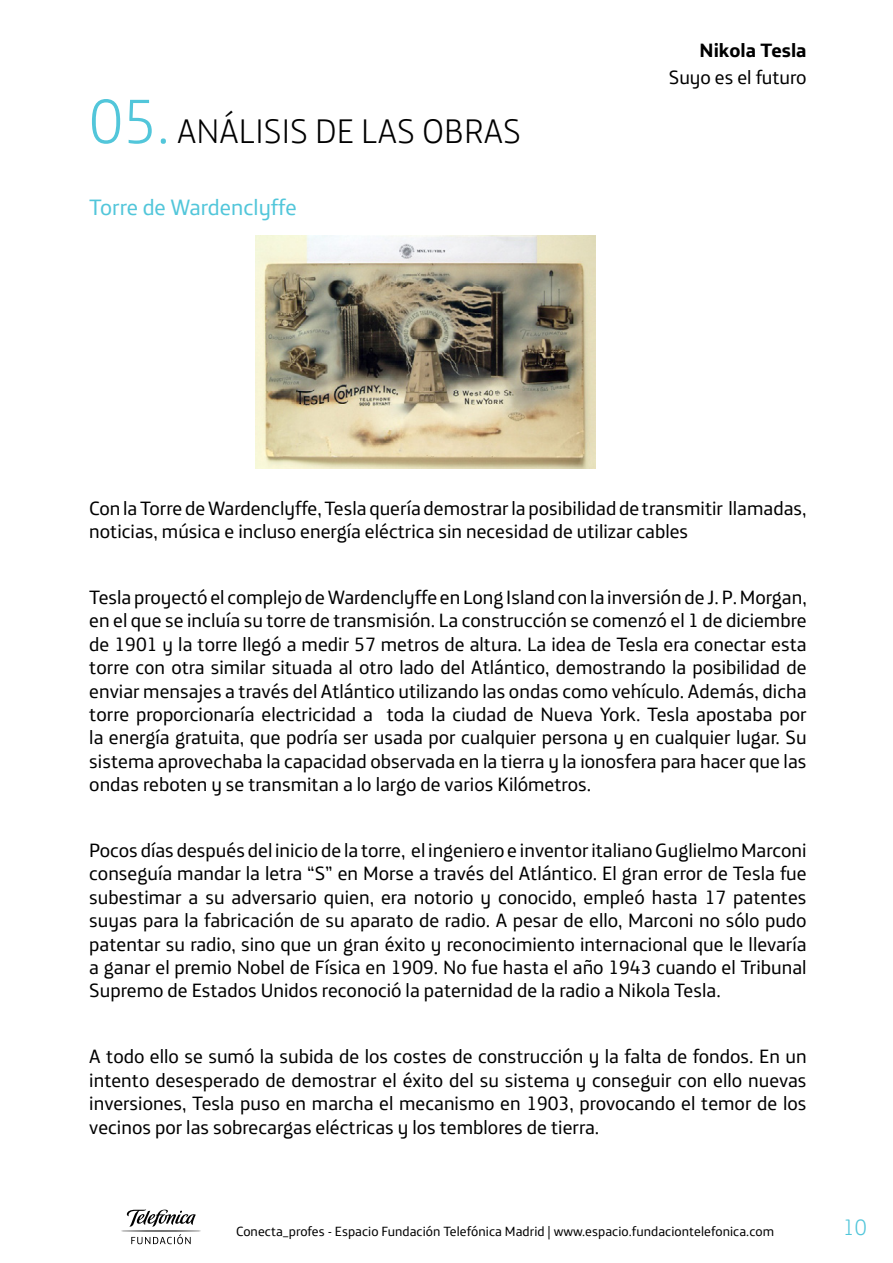
<style>
.page{position:relative;width:893px;height:1263px;background:#fff}
.page>*{position:absolute;margin:0;border:0;box-sizing:border-box;transform-origin:0 0}
.Titulo{font:300 34.5px "Telefonica Headline";color:#000}
.Subtitulo{font:22.5px "Telefonica Text";color:#52c6da}
.t1{font:300 22.5px "Telefonica Headline";color:#52c6da}
.TextoNormal{font:19.5px/23.4px "Telefonica Text";color:#000;text-align:justify}
.Subtitulo-2{font:19.5px/23.4px "Telefonica Text";color:#000}
.t2{font:700 19.5px "Telefonica Text";color:#000}
.t3{font:13.5px "Telefonica Text";letter-spacing:.005em;color:#000}
.s1{font-size:63px;color:#52c6da}
</style>
<div class="page">
<svg style="left:121px;top:1209px;width:80px;height:35px"></svg>
<img style="left:255px;top:235px;width:341px;height:233px">
<p class="Titulo" style="left:89px;top:103px;width:434px"><span class="s1">05.</span> ANÁLISIS DE LAS OBRAS</p>
<p class="Subtitulo" style="left:89px;top:188px;width:209px">Torre de Wardenclyffe</p>
<p class="t2" style="left:700px;top:33px;width:109px">Nikola Tesla</p>
<p class="TextoNormal" style="left:669px;top:64px;width:139px">Suyo es el futuro</p>
<p class="Subtitulo-2" style="left:89px;top:494px;width:719px">Con la Torre de Wardenclyffe, Tesla quería demostrar la posibilidad de transmitir llamadas, noticias, música e incluso energía eléctrica sin necesidad de utilizar cables</p>
<p class="TextoNormal" style="left:89px;top:583px;width:719px">Tesla proyectó el complejo de Wardenclyffe en Long Island con la inversión de J. P. Morgan, en el que se incluía su torre de transmisión. La construcción se comenzó el 1 de diciembre de 1901 y la torre llegó a medir 57 metros de altura. La idea de Tesla era conectar esta torre con otra similar situada al otro lado del Atlántico, demostrando la posibilidad de enviar mensajes a través del Atlántico utilizando las ondas como vehículo. Además, dicha torre proporcionaría electricidad a toda la ciudad de Nueva York. Tesla apostaba por la energía gratuita, que podría ser usada por cualquier persona y en cualquier lugar. Su sistema aprovechaba la capacidad observada en la tierra y la ionosfera para hacer que las ondas reboten y se transmitan a lo largo de varios Kilómetros.</p>
<p class="TextoNormal" style="left:89px;top:836px;width:719px">Pocos días después del inicio de la torre, el ingeniero e inventor italiano Guglielmo Marconi conseguía mandar la letra “S” en Morse a través del Atlántico. El gran error de Tesla fue subestimar a su adversario quien, era notorio y conocido, empleó hasta 17 patentes suyas para la fabricación de su aparato de radio. A pesar de ello, Marconi no sólo pudo patentar su radio, sino que un gran éxito y reconocimiento internacional que le llevaría a ganar el premio Nobel de Física en 1909. No fue hasta el año 1943 cuando el Tribunal Supremo de Estados Unidos reconoció la paternidad de la radio a Nikola Tesla.</p>
<p class="TextoNormal" style="left:89px;top:1043px;width:719px">A todo ello se sumó la subida de los costes de construcción y la falta de fondos. En un intento desesperado de demostrar el éxito del su sistema y conseguir con ello nuevas inversiones, Tesla puso en marcha el mecanismo en 1903, provocando el temor de los vecinos por las sobrecargas eléctricas y los temblores de tierra.</p>
<p class="t3" style="left:236px;top:1220px;width:539px">Conecta_profes - Espacio Fundación Telefónica Madrid | www.espacio.fundaciontelefonica.com</p>
<p class="t1" style="left:843px;top:1209px;width:25px">10</p>
</div>
